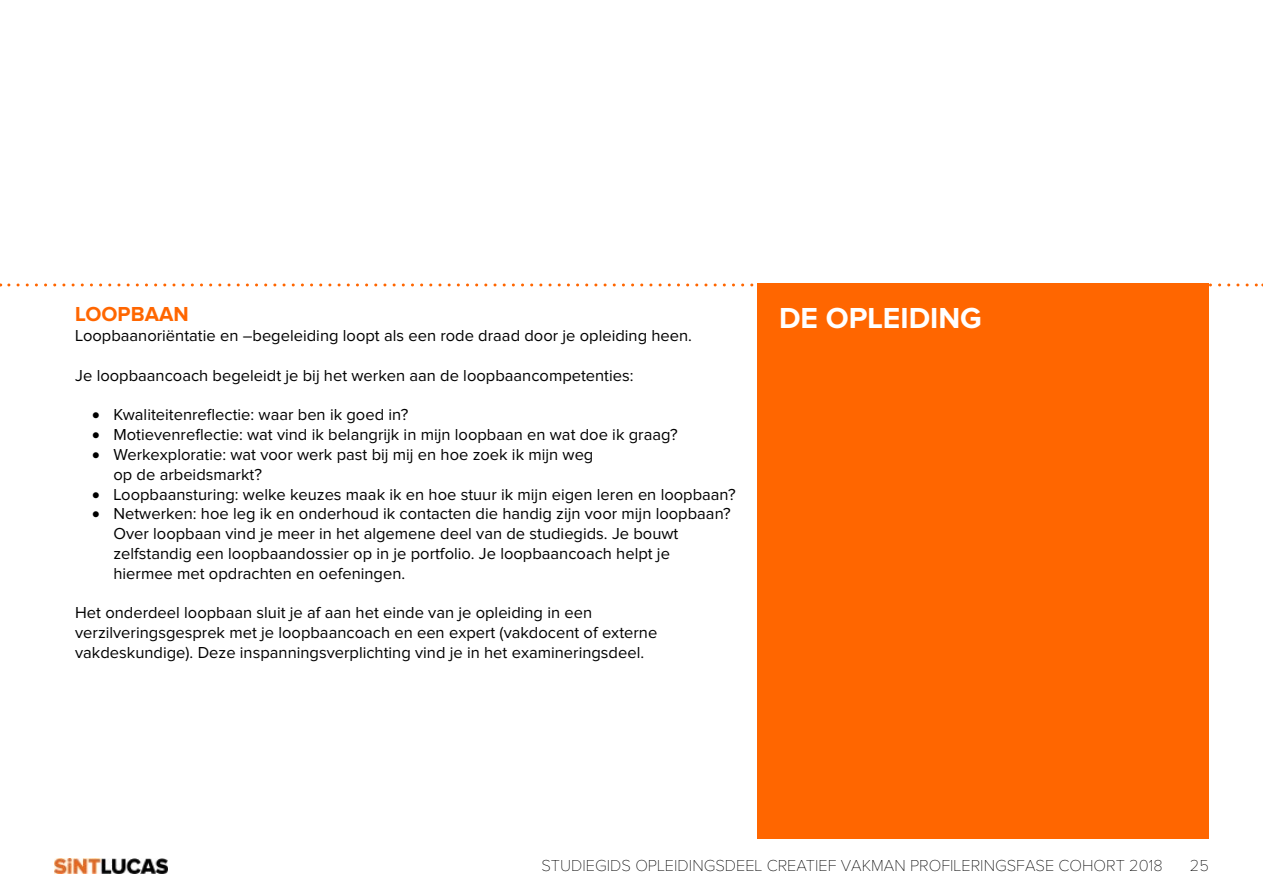
<style>
.page{position:relative;width:1263px;height:893px;background:#fff}
.page>*{position:absolute;margin:0;border:0;box-sizing:border-box;transform-origin:0 0}
.t1{font:700 30px "Proxima Nova";color:#fff}
.t2{font:700 21px "Proxima Nova";color:#f60}
.t3{font:16.5px/19.8px "Proxima Nova";color:#000}
.t4{font:100 16.5px "Proxima Nova";color:#000}
</style>
<div class="page">
<svg style="left:9px;top:283px;width:1254px;height:3px"></svg>
<div style="left:758px;top:283px;width:451px;height:556px;background:#f60"></div>
<img style="left:54px;top:858px;width:114px;height:15px">
<p class="t2" style="left:75px;top:305px;width:115px">LOOPBAAN</p>
<p class="t3" style="left:75px;top:326px;width:618px">Loopbaanoriëntatie en –begeleiding loopt als een rode draad door je opleiding heen.</p>
<p class="t3" style="left:75px;top:366px;width:560px">Je loopbaancoach begeleidt je bij het werken aan de loopbaancompetenties:</p>
<p class="t3" style="left:92px;top:406px;width:318px">• Kwaliteitenreflectie: waar ben ik goed in?</p>
<p class="t3" style="left:92px;top:425px;width:587px">• Motievenreflectie: wat vind ik belangrijk in mijn loopbaan en wat doe ik graag?</p>
<p class="t3" style="left:113px;top:445px;width:481px;text-indent:-21px">• Werkexploratie: wat voor werk past bij mij en hoe zoek ik mijn weg op de arbeidsmarkt?</p>
<p class="t3" style="left:92px;top:485px;width:645px">• Loopbaansturing: welke keuzes maak ik en hoe stuur ik mijn eigen leren en loopbaan?</p>
<p class="t3" style="left:113px;top:505px;width:619px;text-indent:-21px">• Netwerken: hoe leg ik en onderhoud ik contacten die handig zijn voor mijn loopbaan?<br>Over loopbaan vind je meer in het algemene deel van de studiegids. Je bouwt zelfstandig een loopbaandossier op in je portfolio. Je loopbaancoach helpt je hiermee met opdrachten en oefeningen.</p>
<p class="t3" style="left:75px;top:604px;width:584px">Het onderdeel loopbaan sluit je af aan het einde van je opleiding in een verzilveringsgesprek met je loopbaancoach en een expert (vakdocent of externe vakdeskundige). Deze inspanningsverplichting vind je in het examineringsdeel.</p>
<h1 class="t1" style="left:779px;top:305px;width:204px">DE OPLEIDING</h1>
<p class="t4" style="left:541px;top:858px;width:623px">STUDIEGIDS OPLEIDINGSDEEL CREATIEF VAKMAN PROFILERINGSFASE COHORT 2018</p>
<p class="t4" style="left:1190px;top:858px;width:20px">25</p>
</div>
